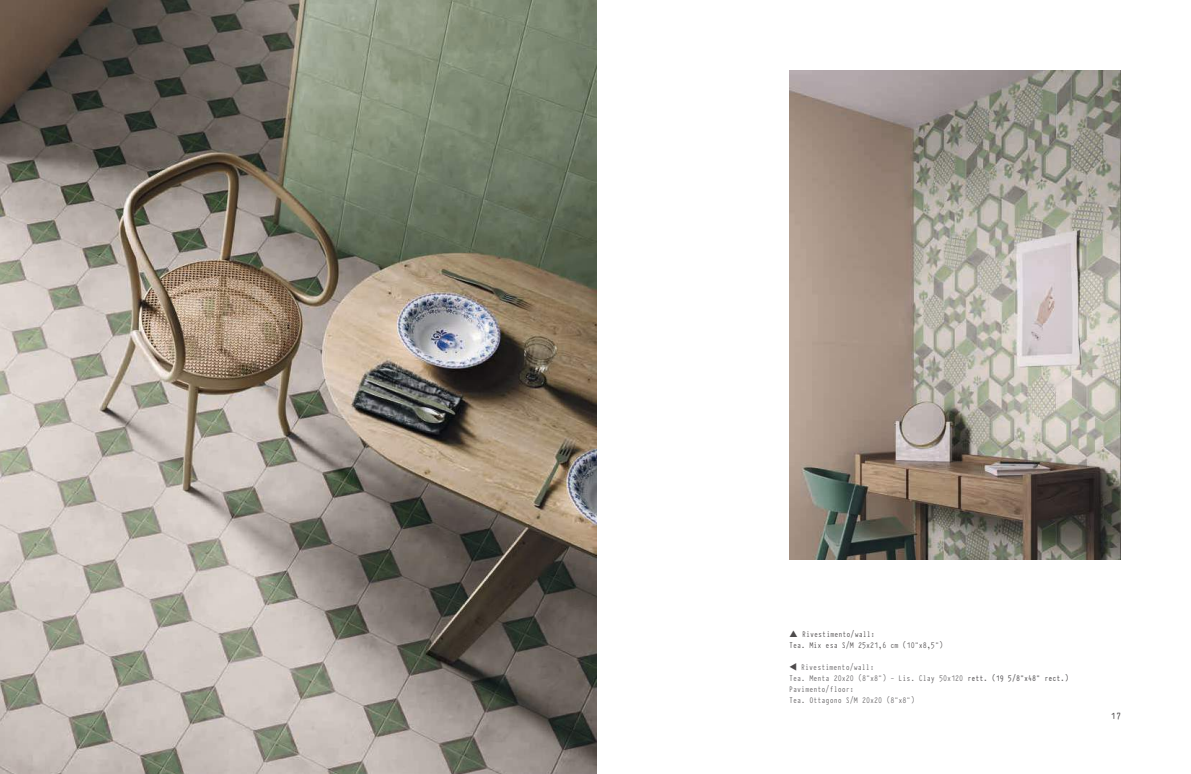
<style>
.page{position:relative;width:1191px;height:774px;background:#fff}
.page>*{position:absolute;margin:0;border:0;box-sizing:border-box;transform-origin:0 0}
.t1{font:700 10px "Typewriter Condensed";color:#4e4b4c}
.t2{font:9px/11px "Typewriter Condensed";color:#656365}
.t3{font:9px/11px "Typewriter Condensed";color:#4e4b4c}
.s1{color:#4e4b4c}
.s2{font-weight:700}
</style>
<div class="page">
<img style="left:0;top:0;width:596px;height:774px">
<img style="left:789px;top:71px;width:331px;height:489px">
<p class="t3" style="left:789px;top:628px;width:155px;text-indent:13px">Rivestimento/wall:<br>Tea. Mix esa S/M 25x21,6 cm (10"x8,5")</p>
<p class="t2" style="left:789px;top:661px;width:281px"><span class="s1">▼</span> Rivestimento/wall:<br>Tea. Menta 20x20 (8"x8") - Lis. Clay 50x120 <span class="s2">rett. (19 5/8"x48" rect.)<br></span>Pavimento/floor:<br>Tea. Ottagono S/M 20x20 (8"x8")</p>
<p class="t1" style="left:1110px;top:709px;width:11px">17</p>
</div>
